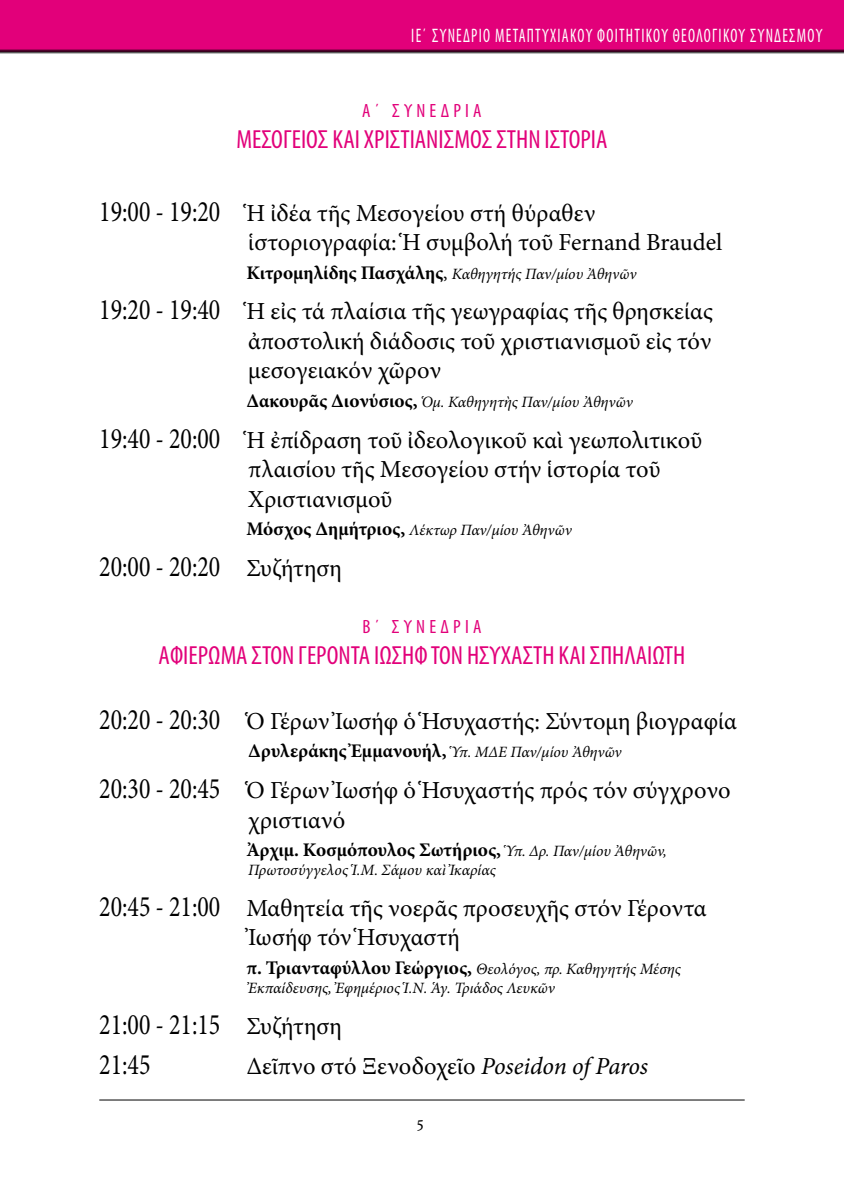
<style>
.page{position:relative;width:844px;height:1191px;background:#fff}
.page>*{position:absolute;margin:0;border:0;box-sizing:border-box;transform-origin:0 0}
.t1{font:29.75px/40.8px "Minion Pro";color:#000;scale:.8 1}
.t2{font:condensed 26.25px "Myriad Pro";color:#e2007a}
.t3{font:24.5px/29.6px "Minion Pro";color:#000}
.t4{font:condensed 19.6px "Myriad Pro";letter-spacing:.08em;color:#fff;scale:.8 1}
.t5{font:700 19.25px "Minion Pro";color:#000}
.t6{font:condensed 19.25px "Myriad Pro";letter-spacing:.22em;color:#e2007a}
.t7{font:17.5px "Minion Pro";color:#000}
.t8{font:italic 15.75px/19.1px "Minion Pro";color:#000}
.s1{font-size:29.75px}
.s2{font-weight:700;font-style:normal;font-size:19.25px}
.s3{font-style:normal;font-size:19.25px}
.s4{font-size:24.5px}
.s5{font-weight:400;font-style:italic;font-size:15.75px}
.s6{font-style:italic}
</style>
<div class="page">
<hr style="left:99px;top:1099px;width:645px;height:1px;background:#000">
<div style="left:0;top:0;width:843px;height:54px;background:#000;opacity:.75"></div>
<p class="t4" style="left:411px;top:24px;width:515px">ΙΕ΄ ΣΥΝΕΔΡΙΟ ΜΕΤΑΠΤΥΧΙΑΚΟΥ ΦΟΙΤΗΤΙΚΟΥ ΘΕΟΛΟΓΙΚΟΥ ΣΥΝΔEΣΜΟΥ</p>
<p class="t6" style="left:362px;top:99px;width:121px">Α΄ ΣΥΝΕΔΡΙΑ</p>
<p class="t2" style="left:236px;top:124px;width:372px">ΜΕΣΟΓΕΙΟΣ ΚΑΙ ΧΡΙΣΤΙΑΝΙΣΜΟΣ ΣΤΗΝ ΙΣΤΟΡΙΑ</p>
<p class="t3" style="left:248px;top:198px;width:475px;text-indent:-149px"><span class="s1">19:00 - 19:20</span> Ἡ ἰδέα τῆς Μεσογείου στή θύραθεν ἱστοριογραφία: Ἡ συμβολή τοῦ Fernand Braudel</p>
<p class="t8" style="left:246px;top:264px;width:391px"><span class="s2">Κιτρομηλίδης Πασχάλης</span><span class="s3">,</span> Καθηγητής Παν/μίου Ἀθηνῶν</p>
<p class="t3" style="left:248px;top:297px;width:466px;text-align:justify;text-indent:-149px"><span class="s1">19:20 - 19:40</span> Ἡ εἰς τά πλαίσια τῆς γεωγραφίας τῆς θρησκείας ἀποστολική διάδοσις τοῦ χριστιανισμοῦ εἰς τόν μεσογειακόν χῶρον</p>
<p class="t8" style="left:246px;top:392px;width:388px"><span class="s2">Δακουρᾶς Διονύσιος,</span> Ὁμ. Καθηγητὴς Παν/μίου Ἀθηνῶν</p>
<p class="t3" style="left:248px;top:425px;width:455px;text-indent:-149px"><span class="s1">19:40 - 20:00</span> Ἡ ἐπίδραση τοῦ ἰδεολογικοῦ καὶ γεωπολιτικοῦ πλαισίου τῆς Μεσογείου στήν ἱστορία τοῦ<br>Χριστιανισμοῦ</p>
<p class="t8" style="left:246px;top:520px;width:327px"><span class="s2">Μόσχος Δημήτριος,</span> Λέκτωρ Παν/μίου Ἀθηνῶν</p>
<p class="t1" style="left:99px;top:546px;width:305px">20:00 - 20:20 <span class="s4">Συζήτηση</span></p>
<p class="t6" style="left:362px;top:614px;width:120px">Β΄ ΣΥΝΕΔΡΙΑ</p>
<p class="t2" style="left:158px;top:640px;width:528px">ΑΦΙΕΡΩΜΑ ΣΤΟΝ ΓΕΡΟΝΤΑ ΙΩΣΗΦ ΤΟΝ ΗΣΥΧΑΣΤΗ ΚΑΙ ΣΠΗΛΑΙΩΤΗ</p>
<p class="t3" style="left:99px;top:706px;width:639px"><span class="s1">20:20 - 20:30</span> Ὁ Γέρων Ἰωσήφ ὁ Ἡσυχαστής: Σύντομη βιογραφία</p>
<p class="t5" style="left:248px;top:737px;width:375px">Δρυλεράκης Ἐμμανουήλ, <span class="s5">Ὑπ. ΜΔΕ Παν/μίου Ἀθηνῶν</span></p>
<p class="t3" style="left:248px;top:775px;width:484px;text-indent:-149px"><span class="s1">20:30 - 20:45</span> Ὁ Γέρων Ἰωσήφ ὁ Ἡσυχαστής πρός τόν σύγχρονο χριστιανό</p>
<p class="t5" style="left:246px;top:836px;width:422px">Ἀρχιμ. Κοσμόπουλος Σωτήριος, <span class="s5">Ὑπ. Δρ. Παν/μίου Ἀθηνῶν,</span></p>
<p class="t8" style="left:248px;top:860px;width:249px">Πρωτοσύγγελος Ἱ.Μ. Σάμου καὶ Ἰκαρίας</p>
<p class="t3" style="left:248px;top:893px;width:460px;text-indent:-149px"><span class="s1">20:45 - 21:00</span> Μαθητεία τῆς νοερᾶς προσευχῆς στόν Γέροντα<br>Ἰωσήφ τόν Ἡσυχαστή</p>
<p class="t8" style="left:246px;top:959px;width:436px"><span class="s2">π. Τριανταφύλλου Γεώργιος,</span> Θεολόγος, πρ. Καθηγητής Μέσης<br>Ἐκπαίδευσης, Ἐφημέριος Ἱ.Ν. Ἁγ. Τριάδος Λευκῶν</p>
<p class="t1" style="left:99px;top:1003px;width:305px">21:00 - 21:15 <span class="s4">Συζήτηση<br></span>21:45</p>
<p class="t3" style="left:246px;top:1051px;width:403px">Δεῖπνο στό Ξενοδοχεῖο <span class="s6">Poseidon of Paros</span></p>
<p class="t7" style="left:416px;top:1110px;width:9px">5</p>
</div>
